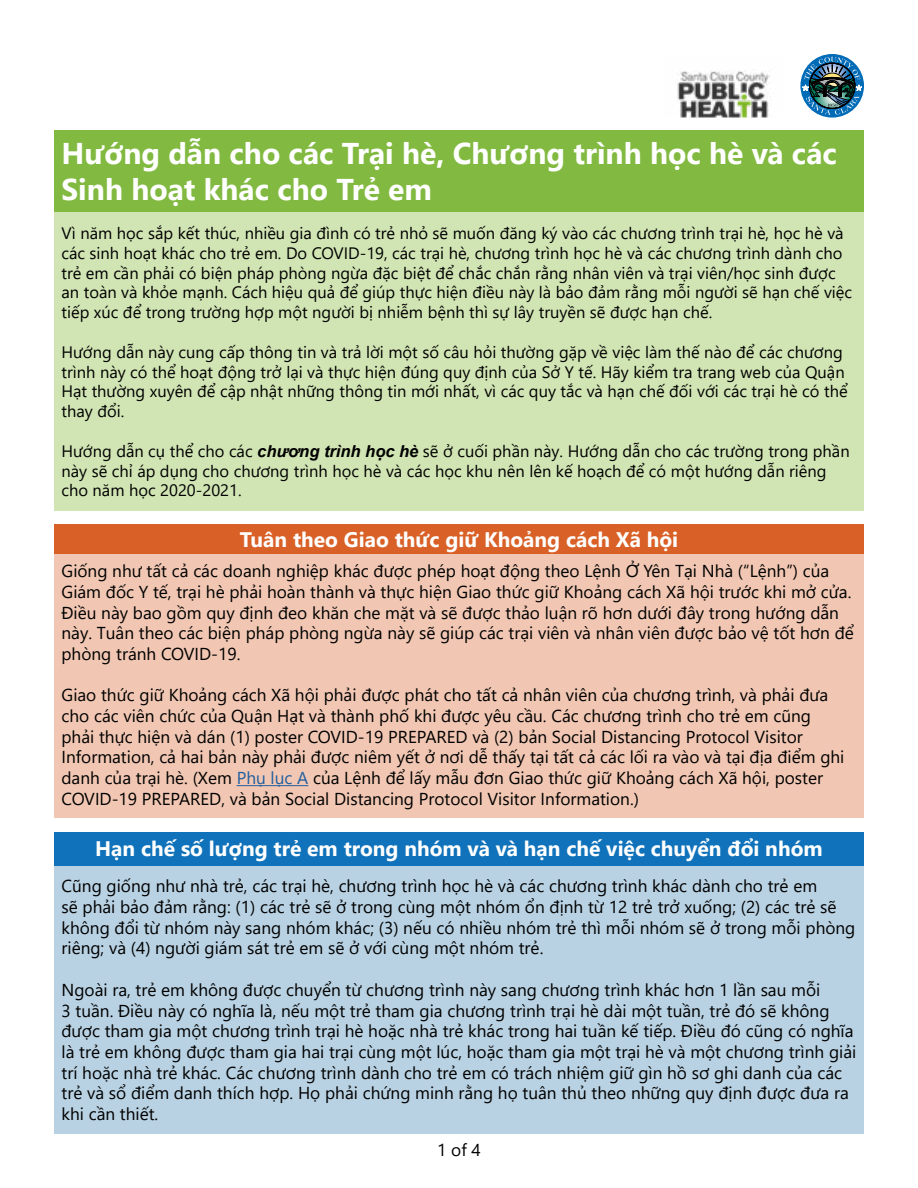
<style>
.page{position:relative;width:918px;height:1188px;background:#fff}
.page>*{position:absolute;margin:0;border:0;box-sizing:border-box;transform-origin:0 0}
.t1{font:700 30px/36px "Segoe UI";color:#fff}
.t2{font:700 21px "Segoe UI";color:#fff}
.t3{font:17.25px/20.7px "Segoe UI";color:#000}
.t4{font:16.5px/19.8px "Segoe UI";color:#000}
.s1{font-family:"Arial";font-weight:700;font-style:italic}
.s2{color:#215e9e}
</style>
<div class="page">
<img style="left:677px;top:71px;width:94px;height:47px">
<svg style="left:800px;top:54px;width:64px;height:64px"></svg>
<svg style="left:802px;top:57px;width:60px;height:58px;background:#497790"></svg>
<div style="left:54px;top:212px;width:810px;height:299px;background:#d1e4b3"></div>
<div style="left:54px;top:552px;width:810px;height:265px;background:#f1c7b3"></div>
<hr style="left:237px;top:785px;width:71px;height:1px;background:#215e9e">
<div style="left:54px;top:866px;width:810px;height:268px;background:#b9d2e3"></div>
<div style="left:54px;top:524px;width:810px;height:30px;background:#d96127"></div>
<div style="left:54px;top:832px;width:810px;height:34px;background:#1072ba"></div>
<div style="left:54px;top:130px;width:810px;height:82px;background:#82ba41"></div>
<h1 class="t1" style="left:62px;top:133px;width:777px">Hướng dẫn cho các Trại hè, Chương trình học hè và các<br>Sinh hoạt khác cho Trẻ em</h1>
<p class="t4" style="left:62px;top:222px;width:792px">Vì năm học sắp kết thúc, nhiều gia đình có trẻ nhỏ sẽ muốn đăng ký vào các chương trình trại hè, học hè và các sinh hoạt khác cho trẻ em. Do COVID-19, các trại hè, chương trình học hè và các chương trình dành cho trẻ em cần phải có biện pháp phòng ngừa đặc biệt để chắc chắn rằng nhân viên và trại viên/học sinh được an toàn và khỏe mạnh. Cách hiệu quả để giúp thực hiện điều này là bảo đảm rằng mỗi người sẽ hạn chế việc tiếp xúc để trong trường hợp một người bị nhiễm bệnh thì sự lây truyền sẽ được hạn chế.</p>
<p class="t4" style="left:62px;top:341px;width:788px">Hướng dẫn này cung cấp thông tin và trả lời một số câu hỏi thường gặp về việc làm thế nào để các chương trình này có thể hoạt động trở lại và thực hiện đúng quy định của Sở Y tế. Hãy kiểm tra trang web của Quận Hạt thường xuyên để cập nhật những thông tin mới nhất, vì các quy tắc và hạn chế đối với các trại hè có thể thay đổi.</p>
<p class="t4" style="left:62px;top:440px;width:790px">Hướng dẫn cụ thể cho các <span class="s1">chương trình học hè</span> sẽ ở cuối phần này. Hướng dẫn cho các trường trong phần này sẽ chỉ áp dụng cho chương trình học hè và các học khu nên lên kế hoạch để có một hướng dẫn riêng cho năm học 2020-2021.</p>
<p class="t2" style="left:240px;top:519px;width:440px">Tuân theo Giao thức giữ Khoảng cách Xã hội</p>
<p class="t3" style="left:62px;top:559px;width:794px">Giống như tất cả các doanh nghiệp khác được phép hoạt động theo Lệnh Ở Yên Tại Nhà (“Lệnh”) của Giám đốc Y tế, trại hè phải hoàn thành và thực hiện Giao thức giữ Khoảng cách Xã hội trước khi mở cửa.<br>Điều này bao gồm quy định đeo khăn che mặt và sẽ được thảo luận rõ hơn dưới đây trong hướng dẫn này. Tuân theo các biện pháp phòng ngừa này sẽ giúp các trại viên và nhân viên được bảo vệ tốt hơn để phòng tránh COVID-19.</p>
<p class="t3" style="left:62px;top:683px;width:784px">Giao thức giữ Khoảng cách Xã hội phải được phát cho tất cả nhân viên của chương trình, và phải đưa cho các viên chức của Quận Hạt và thành phố khi được yêu cầu. Các chương trình cho trẻ em cũng phải thực hiện và dán (1) poster COVID-19 PREPARED và (2) bản Social Distancing Protocol Visitor Information, cả hai bản này phải được niêm yết ở nơi dễ thấy tại tất cả các lối ra vào và tại địa điểm ghi danh của trại hè. (Xem <span class="s2">Phụ lục A</span> của Lệnh để lấy mẫu đơn Giao thức giữ Khoảng cách Xã hội, poster COVID-19 PREPARED, và bản Social Distancing Protocol Visitor Information.)</p>
<p class="t2" style="left:95px;top:829px;width:729px">Hạn chế số lượng trẻ em trong nhóm và và hạn chế việc chuyển đổi nhóm</p>
<p class="t3" style="left:62px;top:874px;width:795px">Cũng giống như nhà trẻ, các trại hè, chương trình học hè và các chương trình khác dành cho trẻ em<br>sẽ phải bảo đảm rằng: (1) các trẻ sẽ ở trong cùng một nhóm ổn định từ 12 trẻ trở xuống; (2) các trẻ sẽ không đổi từ nhóm này sang nhóm khác; (3) nếu có nhiều nhóm trẻ thì mỗi nhóm sẽ ở trong mỗi phòng riêng; và (4) người giám sát trẻ em sẽ ở với cùng một nhóm trẻ.</p>
<p class="t3" style="left:62px;top:978px;width:796px">Ngoài ra, trẻ em không được chuyển từ chương trình này sang chương trình khác hơn 1 lần sau mỗi<br>3 tuần. Điều này có nghĩa là, nếu một trẻ tham gia chương trình trại hè dài một tuần, trẻ đó sẽ không được tham gia một chương trình trại hè hoặc nhà trẻ khác trong hai tuần kế tiếp. Điều đó cũng có nghĩa là trẻ em không được tham gia hai trại cùng một lúc, hoặc tham gia một trại hè và một chương trình giải trí hoặc nhà trẻ khác. Các chương trình dành cho trẻ em có trách nhiệm giữ gìn hồ sơ ghi danh của các trẻ và sổ điểm danh thích hợp. Họ phải chứng minh rằng họ tuân thủ theo những quy định được đưa ra khi cần thiết.</p>
<p class="t3" style="left:437px;top:1138px;width:45px">1 of 4</p>
</div>
